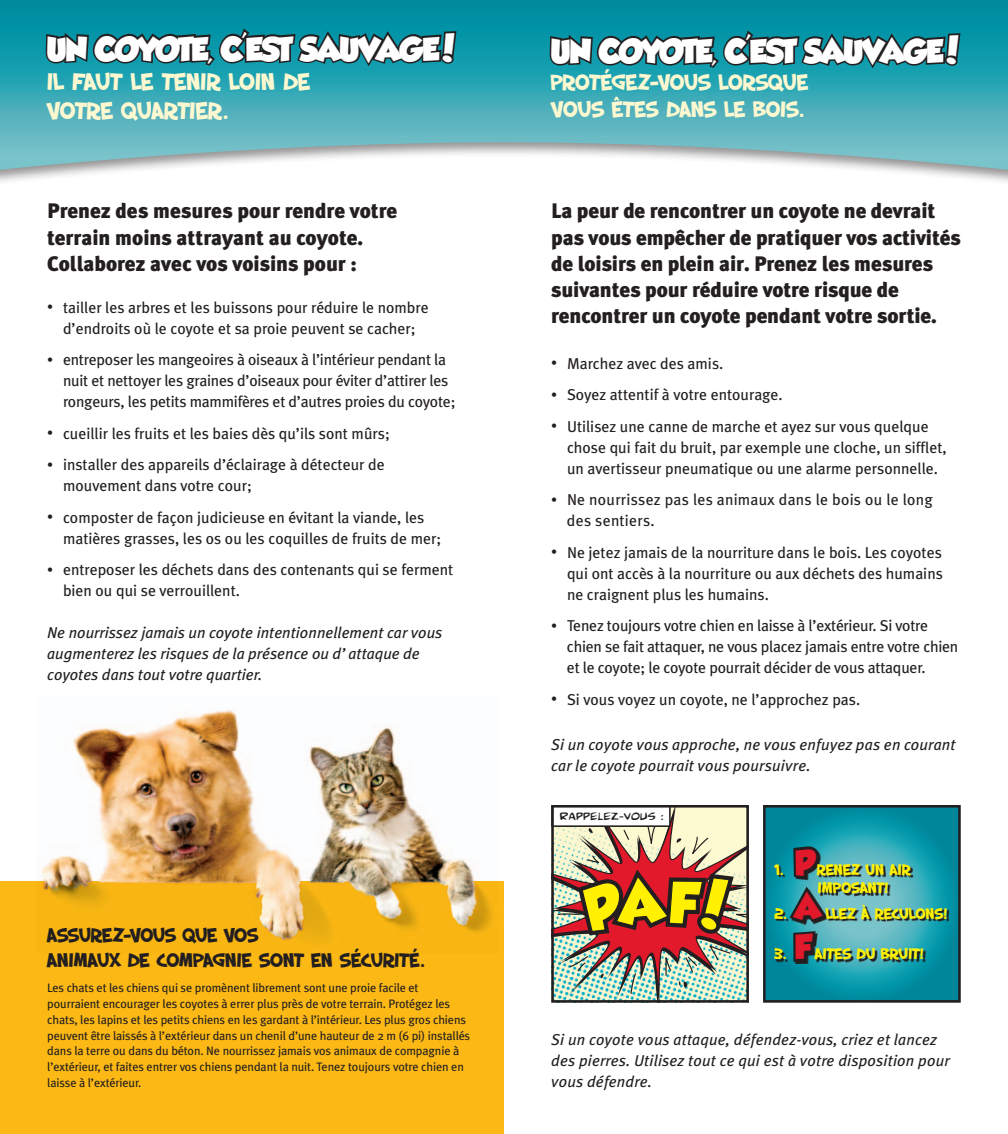
<style>
.page{position:relative;width:1008px;height:1134px;background:#fff}
.page>*{position:absolute;margin:0;border:0;box-sizing:border-box;transform-origin:0 0}
.t1{font:29.75px "GROBOLD";letter-spacing:-.055em;color:#fff}
.t2{font:700 24.5px/29.4px "SF Slapstick Comic";letter-spacing:.02em;color:#fef8d1}
.t3{font:700 22.75px/27.3px "SF Slapstick Comic";letter-spacing:.02em;color:#fef8d1}
.t4{font:900 21px/26.2px "Meta Plus";letter-spacing:-.005em;color:#231f20}
.t5{font:700 20.12px/24.5px "SF Slapstick Comic";letter-spacing:.02em;color:#231f20}
.t6{font:15.75px/21px "Meta Plus";color:#231f20}
.t7{font:italic 15.75px/21px "Meta Plus";letter-spacing:.005em;color:#231f20}
.t8{font:700 15.75px/18.9px "SF Slapstick Comic";letter-spacing:.03em;color:#fff101}
.t9{font:15.75px "Comic Book Commando";color:#231f20}
.t10{font:12.25px/15.8px "Meta Plus";letter-spacing:-.01em;color:#231f20}
.s1{font-size:12.25px}
.s2{font-family:"GROBOLD";font-weight:400;font-size:31.32px;color:#e2192b}
</style>
<div class="page">
<div style="left:0;top:0;width:1008px;height:185px;background:#231f20;opacity:.5"></div>
<svg style="left:0;top:0;width:1008px;height:170px;background:#229dad"></svg>
<svg style="left:44px;top:26px;width:414px;height:154px;background:#57a6b0"></svg>
<div style="left:0;top:881px;width:504px;height:253px;background:#fcb814"></div>
<svg style="left:548px;top:29px;width:414px;height:153px;background:#5ba8b2"></svg>
<img style="left:41px;top:710px;width:452px;height:233px">
<svg style="left:767px;top:809px;width:190px;height:190px;background:#0690a3"></svg>
<div style="left:763px;top:805px;width:198px;height:198px;border:3px solid #231f20"></div>
<svg style="left:555px;top:809px;width:190px;height:190px;background:#bd9e79"></svg>
<div style="left:552px;top:806px;width:118px;height:20px;background:#fff"></div>
<div style="left:551px;top:805px;width:120px;height:22px;border:2px solid #231f20"></div>
<div style="left:551px;top:805px;width:198px;height:198px;border:3px solid #231f20"></div>
<svg style="left:776px;top:848px;width:173px;height:116px;background:#3f9aa5"></svg>
<svg style="left:786px;top:843px;width:44px;height:121px;background:#2c6c74"></svg>
<h1 class="t1" style="left:47px;top:31px;width:411px">UN COYOTE, C'EST SAUVAGE!</h1>
<h2 class="t2" style="left:47px;top:65px;width:264px">IL FAUT LE TENIR LOIN DE<br>VOTRE QUARTIER.</h2>
<h3 class="t4" style="left:47px;top:198px;width:352px">Prenez des mesures pour rendre votre terrain moins attrayant au coyote.<br>Collaborez avec vos voisins pour :</h3>
<p class="t6" style="left:47px;top:297px;width:383px;text-align:center"><span class="s1">•</span> tailler les arbres et les buissons pour réduire le nombre d’endroits où le coyote et sa proie peuvent se cacher;</p>
<p class="t6" style="left:63px;top:349px;width:394px;text-indent:-16px"><span class="s1">•</span> entreposer les mangeoires à oiseaux à l’intérieur pendant la nuit et nettoyer les graines d’oiseaux pour éviter d’attirer les rongeurs, les petits mammifères et d’autres proies du coyote;</p>
<p class="t6" style="left:47px;top:423px;width:344px"><span class="s1">•</span> cueillir les fruits et les baies dès qu’ils sont mûrs;</p>
<p class="t6" style="left:63px;top:454px;width:323px;text-indent:-16px"><span class="s1">•</span> installer des appareils d’éclairage à détecteur de mouvement dans votre cour;</p>
<p class="t6" style="left:63px;top:507px;width:380px;text-indent:-16px"><span class="s1">•</span> composter de façon judicieuse en évitant la viande, les matières grasses, les os ou les coquilles de fruits de mer;</p>
<p class="t6" style="left:63px;top:559px;width:392px;text-indent:-16px"><span class="s1">•</span> entreposer les déchets dans des contenants qui se ferment bien ou qui se verrouillent.</p>
<p class="t7" style="left:47px;top:622px;width:396px">Ne nourrissez jamais un coyote intentionnellement car vous augmenterez les risques de la présence ou d’attaque de coyotes dans tout votre quartier.</p>
<p class="t5" style="left:47px;top:922px;width:380px">ASSUREZ-VOUS QUE VOS<br>ANIMAUX DE COMPAGNIE SONT EN SÉCURITÉ.</p>
<p class="t10" style="left:47px;top:980px;width:424px">Les chats et les chiens qui se promènent librement sont une proie facile et pourraient encourager les coyotes à errer plus près de votre terrain. Protégez les chats, les lapins et les petits chiens en les gardant à l’intérieur. Les plus gros chiens peuvent être laissés à l’extérieur dans un chenil d’une hauteur de 2 m (6 pi) installés dans la terre ou dans du béton. Ne nourrissez jamais vos animaux de compagnie à l’extérieur, et faites entrer vos chiens pendant la nuit. Tenez toujours votre chien en laisse à l’extérieur.</p>
<h1 class="t1" style="left:551px;top:33px;width:411px">UN COYOTE, C'EST SAUVAGE!</h1>
<h3 class="t3" style="left:551px;top:67px;width:258px">PROTÉGEZ-VOUS LORSQUE<br>VOUS ÊTES DANS LE BOIS.</h3>
<h3 class="t4" style="left:551px;top:198px;width:411px">La peur de rencontrer un coyote ne devrait pas vous empêcher de pratiquer vos activités de loisirs en plein air. Prenez les mesures suivantes pour réduire votre risque de rencontrer un coyote pendant votre sortie.</h3>
<p class="t6" style="left:551px;top:353px;width:174px"><span class="s1">•</span> Marchez avec des amis.</p>
<p class="t6" style="left:551px;top:384px;width:233px"><span class="s1">•</span> Soyez attentif à votre entourage.</p>
<p class="t6" style="left:567px;top:416px;width:381px;text-indent:-16px"><span class="s1">•</span> Utilisez une canne de marche et ayez sur vous quelque chose qui fait du bruit, par exemple une cloche, un sifflet, un avertisseur pneumatique ou une alarme personnelle.</p>
<p class="t6" style="left:567px;top:489px;width:367px;text-indent:-16px"><span class="s1">•</span> Ne nourrissez pas les animaux dans le bois ou le long des sentiers.</p>
<p class="t6" style="left:567px;top:542px;width:377px;text-align:justify;text-indent:-16px"><span class="s1">•</span> Ne jetez jamais de la nourriture dans le bois. Les coyotes qui ont accès à la nourriture ou aux déchets des humains ne craignent plus les humains.</p>
<p class="t6" style="left:567px;top:615px;width:393px;text-indent:-16px"><span class="s1">•</span> Tenez toujours votre chien en laisse à l’extérieur. Si votre chien se fait attaquer, ne vous placez jamais entre votre chien et le coyote; le coyote pourrait décider de vous attaquer.</p>
<p class="t6" style="left:551px;top:689px;width:311px"><span class="s1">•</span> Si vous voyez un coyote, ne l’approchez pas.</p>
<p class="t7" style="left:551px;top:734px;width:406px">Si un coyote vous approche, ne vous enfuyez pas en courant car le coyote pourrait vous poursuivre.</p>
<p class="t9" style="left:560px;top:805px;width:105px">Rappelez-vous :</p>
<p class="t8" style="left:818px;top:859px;width:94px;text-indent:-44px">1. <span class="s2">P</span>RENEZ UN AIR<br>IMPOSANT!</p>
<p class="t8" style="left:774px;top:903px;width:175px">2. <span class="s2">A</span>LLEZ À RECULONS!</p>
<p class="t8" style="left:774px;top:944px;width:151px">3. <span class="s2">F</span> AITES DU BRUIT!</p>
<p class="t7" style="left:551px;top:1029px;width:400px">Si un coyote vous attaque, défendez-vous, criez et lancez des pierres. Utilisez tout ce qui est à votre disposition pour vous défendre.</p>
</div>
